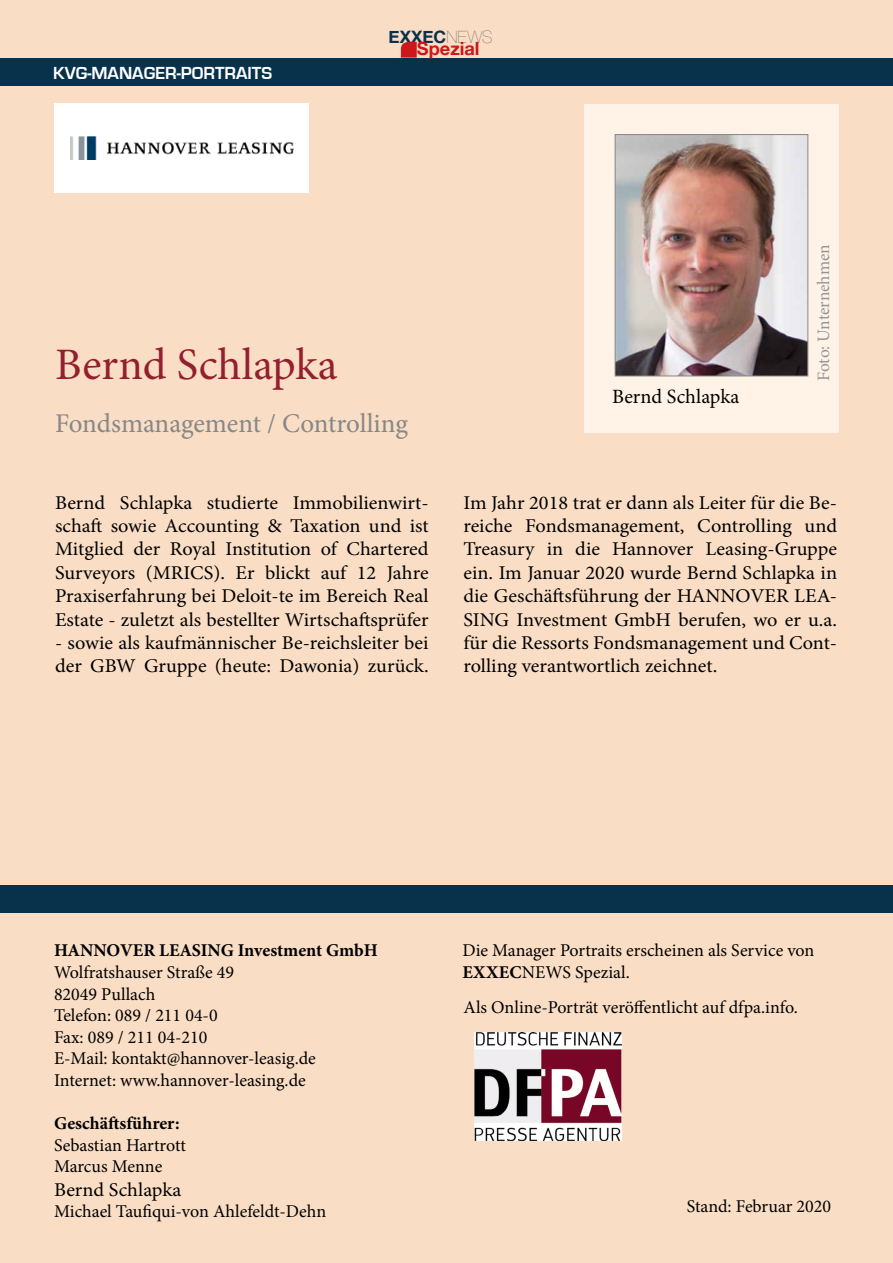
<style>
.page{position:relative;width:893px;height:1263px;background:#f9ddc4}
.page>*{position:absolute;margin:0;border:0;box-sizing:border-box;transform-origin:0 0}
.t1{font:45px "Minion Pro";color:#931f2f}
.t2{font:27px "Minion Pro";letter-spacing:-.005em;color:#878787}
.t3{font:20.25px "Minion Pro";color:#000}
.t4{font:19.5px/23.4px "Minion Pro";color:#000;text-align:justify;scale:1.04 1}
.t5{font:700 18.15px "Helvetica Neue";color:#cd171a}
.t6{font:18px/21.6px "Minion Pro";color:#000}
.t7{font:700 18px "Minion Pro";letter-spacing:-.005em;color:#000}
.t8{font:700 18px "Eurostile";color:#fff}
.t9{font:17.4px "Minion Pro";letter-spacing:-.005em;color:#949494}
.t10{font:700 17.1px "Helvetica Neue";color:#08314c}
.s1{font-weight:200;color:#575756}
.s2{font-weight:700}
</style>
<div class="page">
<div style="left:0;top:58px;width:893px;height:28px;background:#08314c"></div>
<svg style="left:401px;top:42px;width:16px;height:16px"></svg>
<div style="left:584px;top:104px;width:255px;height:329px;background:#fff3e7"></div>
<img style="left:617px;top:136px;width:189px;height:238px">
<div style="left:615px;top:134px;width:193px;height:242px;border:1px solid #878787"></div>
<img style="left:474px;top:1033px;width:147px;height:108px">
<div style="left:0;top:885px;width:893px;height:28px;background:#08314c"></div>
<div style="left:54px;top:103px;width:255px;height:89px;background:#fff"></div>
<img style="left:70px;top:136px;width:223px;height:23px">
<p class="t8" style="left:53px;top:63px;width:221px">KVG-MANAGER-PORTRAITS</p>
<p class="t10" style="left:389px;top:24px;width:106px">EXXEC<span class="s1">NEWS</span></p>
<p class="t5" style="left:417px;top:34px;width:64px">Spezial</p>
<h1 class="t1" style="left:55px;top:335px;width:284px">Bernd Schlapka</h1>
<h2 class="t2" style="left:55px;top:405px;width:354px">Fondsmanagement / Controlling</h2>
<p class="t3" style="left:612px;top:383px;width:129px">Bernd Schlapka</p>
<p class="t9" style="left:812px;top:381px;width:138px;rotate:-90deg">Foto: Unternehmen</p>
<p class="t4" style="left:55px;top:491px;width:361px">Bernd Schlapka studierte Immobilienwirt&shy;schaft sowie Accounting &amp; Taxation und ist Mitglied der Royal Institution of Chartered Surveyors (MRICS). Er blickt auf 12 Jahre Praxiserfahrung bei Deloit-te im Bereich Real Estate - zuletzt als bestellter Wirtschaftsprüfer</p>
<p class="t4" style="left:55px;top:631px;width:361px">- sowie als kaufmännischer Be-reichsleiter bei der GBW Gruppe (heute: Dawonia) zurück.</p>
<p class="t4" style="left:463px;top:491px;width:361px">Im Jahr 2018 trat er dann als Leiter für die Be&shy;reiche Fondsmanagement, Controlling und Treasury in die Hannover Leasing-Gruppe ein. Im Januar 2020 wurde Bernd Schlapka in die Geschäftsführung der HANNOVER LEA-SING Investment GmbH berufen, wo er u.a. für die Ressorts Fondsmanagement und Cont&shy;rolling verantwortlich zeichnet.</p>
<p class="t6" style="left:462px;top:940px;width:353px">Die Manager Portraits erscheinen als Service von<br><span class="s2">EXXEC</span>NEWS Spezial.</p>
<p class="t7" style="left:54px;top:938px;width:325px">HANNOVER LEASING Investment GmbH</p>
<p class="t6" style="left:54px;top:961px;width:263px">Wolfratshauser Straße 49<br>82049 Pullach<br>Telefon: 089 / 211 04-0<br>Fax: 089 / 211 04-210<br>E-Mail: kontakt@hannover-leasig.de<br>Internet: www.hannover-leasing.de</p>
<p class="t7" style="left:54px;top:1111px;width:127px">Geschäftsführer:</p>
<p class="t6" style="left:54px;top:1134px;width:133px">Sebastian Hartrott<br>Marcus Menne</p>
<p class="t4" style="left:54px;top:1178px;width:124px">Bernd Schlapka</p>
<p class="t6" style="left:54px;top:1201px;width:274px">Michael Taufiqui-von Ahlefeldt-Dehn</p>
<p class="t6" style="left:687px;top:1196px;width:146px">Stand: Februar 2020</p>
<p class="t6" style="left:463px;top:997px;width:336px">Als Online-Porträt veröffentlicht auf dfpa.info.</p>
</div>
